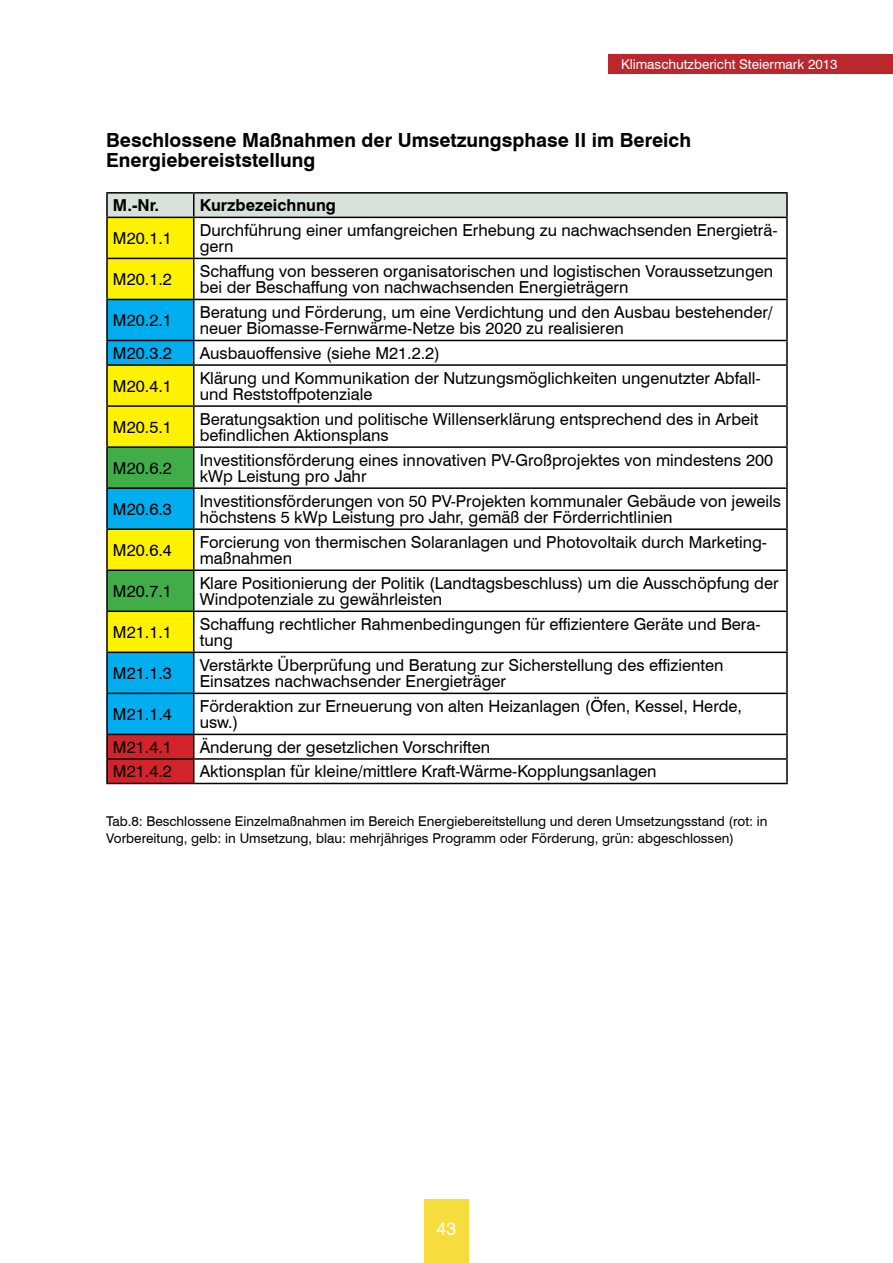
<style>
.page{position:relative;width:893px;height:1263px;background:#fff}
.page>*{position:absolute;margin:0;border:0;box-sizing:border-box;transform-origin:0 0}
.t1{font:700 19.5px/19.5px "Swiss 721 BT";color:#000}
.t2{font:18px "Swiss 721 BT";color:#fff}
.t3{font:16.5px/16.5px "Swiss 721 BT";color:#000}
.t4{font:700 16.5px "Swiss 721 BT";color:#000}
.t5{font:13.5px/16.2px "Swiss 721 BT";color:#000}
.t6{font:13.5px "Swiss 721 BT";color:#fff}
</style>
<div class="page">
<div style="left:608px;top:54px;width:285px;height:19px;background:#ba282e"></div>
<div style="left:424px;top:1199px;width:45px;height:64px;background:#f7dc3d"></div>
<hr style="left:106px;top:192px;width:88px;height:2px;background:#000">
<hr style="left:106px;top:194px;width:2px;height:23px;background:#000">
<hr style="left:194px;top:192px;width:594px;height:2px;background:#000">
<hr style="left:786px;top:194px;width:2px;height:23px;background:#000">
<hr style="left:106px;top:217px;width:88px;height:1px;background:#000">
<hr style="left:106px;top:218px;width:2px;height:40px;background:#000">
<hr style="left:194px;top:217px;width:594px;height:1px;background:#000">
<hr style="left:786px;top:218px;width:2px;height:40px;background:#000">
<hr style="left:106px;top:258px;width:88px;height:1px;background:#000">
<hr style="left:106px;top:259px;width:2px;height:40px;background:#000">
<hr style="left:194px;top:258px;width:594px;height:1px;background:#000">
<hr style="left:786px;top:259px;width:2px;height:40px;background:#000">
<hr style="left:106px;top:299px;width:88px;height:1px;background:#000">
<hr style="left:106px;top:300px;width:2px;height:40px;background:#000">
<hr style="left:194px;top:299px;width:594px;height:1px;background:#000">
<hr style="left:786px;top:300px;width:2px;height:40px;background:#000">
<hr style="left:106px;top:340px;width:88px;height:1px;background:#000">
<hr style="left:106px;top:341px;width:2px;height:23px;background:#000">
<hr style="left:194px;top:340px;width:594px;height:1px;background:#000">
<hr style="left:786px;top:341px;width:2px;height:23px;background:#000">
<hr style="left:106px;top:364px;width:88px;height:2px;background:#000">
<hr style="left:106px;top:366px;width:2px;height:39px;background:#000">
<hr style="left:194px;top:364px;width:594px;height:2px;background:#000">
<hr style="left:786px;top:366px;width:2px;height:39px;background:#000">
<hr style="left:106px;top:405px;width:88px;height:2px;background:#000">
<hr style="left:106px;top:407px;width:2px;height:39px;background:#000">
<hr style="left:194px;top:405px;width:594px;height:2px;background:#000">
<hr style="left:786px;top:407px;width:2px;height:39px;background:#000">
<hr style="left:106px;top:446px;width:88px;height:2px;background:#000">
<hr style="left:106px;top:448px;width:2px;height:39px;background:#000">
<hr style="left:194px;top:446px;width:594px;height:2px;background:#000">
<hr style="left:786px;top:448px;width:2px;height:39px;background:#000">
<hr style="left:106px;top:487px;width:88px;height:2px;background:#000">
<hr style="left:106px;top:489px;width:2px;height:39px;background:#000">
<hr style="left:194px;top:487px;width:594px;height:2px;background:#000">
<hr style="left:786px;top:489px;width:2px;height:39px;background:#000">
<hr style="left:106px;top:528px;width:88px;height:2px;background:#000">
<hr style="left:106px;top:530px;width:2px;height:39px;background:#000">
<hr style="left:194px;top:528px;width:594px;height:2px;background:#000">
<hr style="left:786px;top:530px;width:2px;height:39px;background:#000">
<hr style="left:106px;top:569px;width:88px;height:2px;background:#000">
<hr style="left:106px;top:571px;width:2px;height:39px;background:#000">
<hr style="left:194px;top:569px;width:594px;height:2px;background:#000">
<hr style="left:786px;top:571px;width:2px;height:39px;background:#000">
<hr style="left:106px;top:610px;width:88px;height:2px;background:#000">
<hr style="left:106px;top:612px;width:2px;height:39px;background:#000">
<hr style="left:194px;top:610px;width:594px;height:2px;background:#000">
<hr style="left:786px;top:612px;width:2px;height:39px;background:#000">
<hr style="left:106px;top:651px;width:88px;height:2px;background:#000">
<hr style="left:106px;top:653px;width:2px;height:40px;background:#000">
<hr style="left:194px;top:651px;width:594px;height:2px;background:#000">
<hr style="left:786px;top:653px;width:2px;height:40px;background:#000">
<hr style="left:106px;top:693px;width:88px;height:1px;background:#000">
<hr style="left:106px;top:694px;width:2px;height:40px;background:#000">
<hr style="left:194px;top:693px;width:594px;height:1px;background:#000">
<hr style="left:786px;top:694px;width:2px;height:40px;background:#000">
<hr style="left:106px;top:734px;width:88px;height:1px;background:#000">
<hr style="left:106px;top:735px;width:2px;height:23px;background:#000">
<hr style="left:194px;top:734px;width:594px;height:1px;background:#000">
<hr style="left:786px;top:735px;width:2px;height:23px;background:#000">
<hr style="left:106px;top:758px;width:88px;height:2px;background:#000">
<hr style="left:106px;top:760px;width:2px;height:23px;background:#000">
<hr style="left:194px;top:758px;width:594px;height:2px;background:#000">
<svg style="left:107px;top:193px;width:680px;height:590px"></svg>
<hr style="left:786px;top:760px;width:2px;height:23px;background:#000">
<hr style="left:106px;top:783px;width:88px;height:1px;background:#000">
<hr style="left:194px;top:783px;width:594px;height:1px;background:#000">
<p class="t6" style="left:621px;top:56px;width:218px">Klimaschutzbericht Steiermark 2013</p>
<p class="t1" style="left:106px;top:130px;width:586px">Beschlossene Maßnahmen der Umsetzungsphase II im Bereich<br>Energiebereiststellung</p>
<p class="t4" style="left:113px;top:195px;width:48px">M.-Nr.</p>
<p class="t4" style="left:200px;top:195px;width:138px">Kurzbezeichnung</p>
<p class="t3" style="left:113px;top:230px;width:60px">M20.1.1</p>
<p class="t3" style="left:200px;top:222px;width:579px">Durchführung einer umfangreichen Erhebung zu nachwachsenden Energieträ&shy;gern</p>
<p class="t3" style="left:113px;top:271px;width:60px">M20.1.2</p>
<p class="t3" style="left:200px;top:263px;width:575px">Schaffung von besseren organisatorischen und logistischen Voraussetzungen bei der Beschaffung von nachwachsenden Energieträgern</p>
<p class="t3" style="left:113px;top:312px;width:60px">M20.2.1</p>
<p class="t3" style="left:200px;top:304px;width:575px">Beratung und Förderung, um eine Verdichtung und den Ausbau bestehender/ neuer Biomasse-Fernwärme-Netze bis 2020 zu realisieren</p>
<p class="t3" style="left:113px;top:345px;width:60px">M20.3.2</p>
<p class="t3" style="left:200px;top:345px;width:242px">Ausbauoffensive (siehe M21.2.2)</p>
<p class="t3" style="left:113px;top:378px;width:60px">M20.4.1</p>
<p class="t3" style="left:200px;top:369px;width:562px">Klärung und Kommunikation der Nutzungsmöglichkeiten ungenutzter Abfall&shy;und Reststoffpotenziale</p>
<p class="t3" style="left:113px;top:419px;width:60px">M20.5.1</p>
<p class="t3" style="left:200px;top:410px;width:560px">Beratungsaktion und politische Willenserklärung entsprechend des in Arbeit befindlichen Aktionsplans</p>
<p class="t3" style="left:113px;top:460px;width:60px">M20.6.2</p>
<p class="t3" style="left:200px;top:451px;width:575px">Investitionsförderung eines innovativen PV-Großprojektes von mindestens 200 kWp Leistung pro Jahr</p>
<p class="t3" style="left:113px;top:501px;width:60px">M20.6.3</p>
<p class="t3" style="left:200px;top:492px;width:583px">Investitionsförderungen von 50 PV-Projekten kommunaler Gebäude von jeweils höchstens 5 kWp Leistung pro Jahr, gemäß der Förderrichtlinien</p>
<p class="t3" style="left:113px;top:542px;width:60px">M20.6.4</p>
<p class="t3" style="left:200px;top:533px;width:569px">Forcierung von thermischen Solaranlagen und Photovoltaik durch Marketing&shy;maßnahmen</p>
<p class="t3" style="left:113px;top:583px;width:60px">M20.7.1</p>
<p class="t3" style="left:200px;top:574px;width:580px">Klare Positionierung der Politik (Landtagsbeschluss) um die Ausschöpfung der<br>Windpotenziale zu gewährleisten</p>
<p class="t3" style="left:113px;top:624px;width:60px">M21.1.1</p>
<p class="t3" style="left:200px;top:615px;width:562px">Schaffung rechtlicher Rahmenbedingungen für effizientere Geräte und Bera&shy;tung</p>
<p class="t3" style="left:113px;top:665px;width:60px">M21.1.3</p>
<p class="t3" style="left:200px;top:657px;width:525px">Verstärkte Überprüfung und Beratung zur Sicherstellung des effizienten<br>Einsatzes nachwachsender Energieträger</p>
<p class="t3" style="left:113px;top:706px;width:60px">M21.1.4</p>
<p class="t3" style="left:200px;top:698px;width:544px">Förderaktion zur Erneuerung von alten Heizanlagen (Öfen, Kessel, Herde, usw.)</p>
<p class="t3" style="left:113px;top:739px;width:60px">M21.4.1</p>
<p class="t3" style="left:200px;top:739px;width:292px">Änderung der gesetzlichen Vorschriften</p>
<p class="t3" style="left:113px;top:763px;width:60px">M21.4.2</p>
<p class="t3" style="left:200px;top:763px;width:458px">Aktionsplan für kleine/mittlere Kraft-Wärme-Kopplungsanlagen</p>
<p class="t5" style="left:106px;top:813px;width:663px">Tab.8: Beschlossene Einzelmaßnahmen im Bereich Energiebereitstellung und deren Umsetzungsstand (rot: in<br>Vorbereitung, gelb: in Umsetzung, blau: mehrjähriges Programm oder Förderung, grün: abgeschlossen)</p>
<p class="t2" style="left:437px;top:1218px;width:21px">43</p>
</div>
